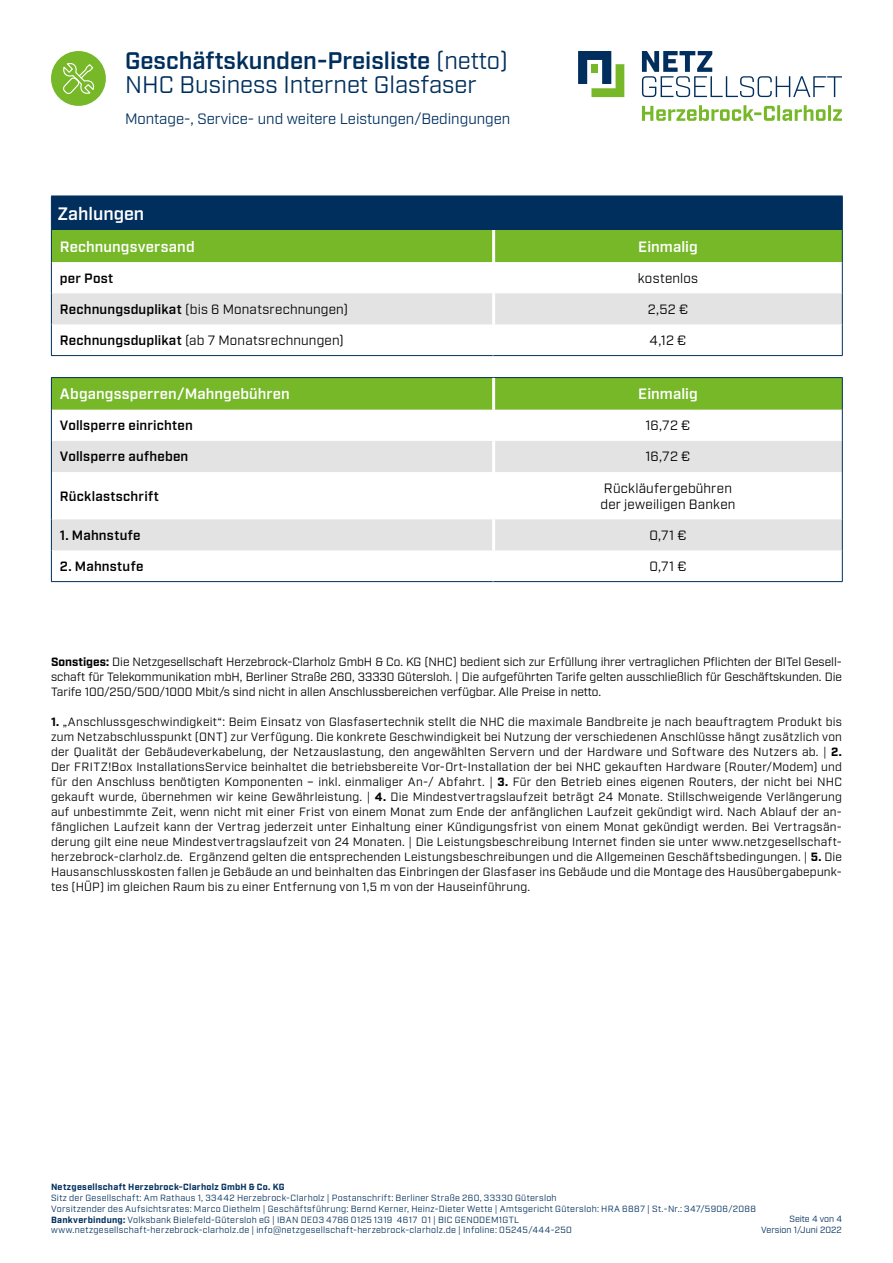
<style>
.page{position:relative;width:893px;height:1263px;background:#fff}
.page>*{position:absolute;margin:0;border:0;box-sizing:border-box;transform-origin:0 0}
.t1{font:24px/24px "Industry";color:#002f5d}
.t2{font:600 18px "Industry";color:#fff}
.t3{font:600 15px "Industry";letter-spacing:.005em;color:#fff}
.t4{font:15px "Industry";color:#002f5d}
.t5{font:13.5px/16.2px "Industry";letter-spacing:.01em;color:#000}
.t6{font:600 13.5px "Industry";letter-spacing:.015em;color:#000}
.t7{font:12px/15px "Industry";letter-spacing:.005em;color:#000;text-align:justify}
.t8{font:9px/10.8px "Industry";letter-spacing:.03em;color:#002f5d}
.t9{font:700 9px "Industry";letter-spacing:.03em;color:#002f5d}
.t10{font:9px/10.8px "Industry";color:#002f5d;text-align:right}
.s1{font-weight:600}
.s2{font-weight:700}
</style>
<div class="page">
<svg style="left:642px;top:51px;width:200px;height:46px"></svg>
<svg style="left:642px;top:105px;width:200px;height:16px"></svg>
<svg style="left:578px;top:51px;width:46px;height:46px"></svg>
<div style="left:51px;top:51px;width:55px;height:55px;background:#76b828;border-radius:50%"></div>
<svg style="left:63px;top:63px;width:32px;height:31px"></svg>
<svg style="left:52px;top:197px;width:790px;height:65px;background:#3a7242"></svg>
<svg style="left:52px;top:262px;width:790px;height:93px"></svg>
<div style="left:52px;top:293px;width:790px;height:31px;background:#e3e3e3"></div>
<hr style="left:51px;top:230px;width:1px;height:32px;background:#002f5d">
<hr style="left:51px;top:196px;width:443px;height:1px;background:#002f5d">
<hr style="left:494px;top:196px;width:174px;height:1px;background:#002f5d">
<hr style="left:668px;top:196px;width:175px;height:1px;background:#002f5d">
<hr style="left:51px;top:196px;width:1px;height:34px;background:#002f5d">
<hr style="left:842px;top:196px;width:1px;height:34px;background:#002f5d">
<hr style="left:492px;top:196px;width:3px;height:34px;background:#002f5d">
<hr style="left:666px;top:196px;width:3px;height:34px;background:#002f5d">
<hr style="left:51px;top:262px;width:1px;height:31px;background:#002f5d">
<hr style="left:51px;top:293px;width:1px;height:31px;background:#002f5d">
<hr style="left:51px;top:324px;width:1px;height:31px;background:#002f5d">
<hr style="left:51px;top:355px;width:443px;height:1px;background:#002f5d">
<hr style="left:492px;top:230px;width:3px;height:32px;background:#fff">
<hr style="left:842px;top:230px;width:1px;height:32px;background:#002f5d">
<hr style="left:492px;top:262px;width:3px;height:31px;background:#fff">
<hr style="left:842px;top:262px;width:1px;height:31px;background:#002f5d">
<hr style="left:492px;top:293px;width:3px;height:31px;background:#fff">
<hr style="left:842px;top:293px;width:1px;height:31px;background:#002f5d">
<hr style="left:492px;top:324px;width:3px;height:31px;background:#fff">
<hr style="left:842px;top:324px;width:1px;height:31px;background:#002f5d">
<hr style="left:494px;top:355px;width:174px;height:1px;background:#002f5d">
<hr style="left:668px;top:355px;width:175px;height:1px;background:#002f5d">
<div style="left:52px;top:378px;width:790px;height:32px;background:#76b828"></div>
<svg style="left:52px;top:410px;width:790px;height:171px"></svg>
<svg style="left:52px;top:441px;width:790px;height:109px;fill:#e3e3e3"></svg>
<hr style="left:51px;top:378px;width:1px;height:32px;background:#002f5d">
<hr style="left:51px;top:377px;width:443px;height:1px;background:#002f5d">
<hr style="left:51px;top:410px;width:1px;height:31px;background:#002f5d">
<hr style="left:51px;top:441px;width:1px;height:31px;background:#002f5d">
<hr style="left:51px;top:472px;width:1px;height:47px;background:#002f5d">
<hr style="left:51px;top:519px;width:1px;height:31px;background:#002f5d">
<hr style="left:51px;top:550px;width:1px;height:31px;background:#002f5d">
<hr style="left:51px;top:581px;width:443px;height:1px;background:#002f5d">
<hr style="left:494px;top:377px;width:349px;height:1px;background:#002f5d">
<hr style="left:492px;top:378px;width:3px;height:32px;background:#fff">
<hr style="left:492px;top:410px;width:3px;height:31px;background:#fff">
<hr style="left:492px;top:441px;width:3px;height:31px;background:#fff">
<hr style="left:492px;top:472px;width:3px;height:47px;background:#fff">
<hr style="left:492px;top:519px;width:3px;height:31px;background:#fff">
<hr style="left:492px;top:550px;width:3px;height:31px;background:#fff">
<hr style="left:494px;top:581px;width:349px;height:1px;background:#002f5d">
<hr style="left:842px;top:378px;width:1px;height:32px;background:#002f5d">
<hr style="left:842px;top:410px;width:1px;height:31px;background:#002f5d">
<hr style="left:842px;top:441px;width:1px;height:31px;background:#002f5d">
<hr style="left:842px;top:472px;width:1px;height:47px;background:#002f5d">
<hr style="left:842px;top:519px;width:1px;height:31px;background:#002f5d">
<hr style="left:842px;top:550px;width:1px;height:31px;background:#002f5d">
<h1 class="t1" style="left:125px;top:49px;width:385px"><span class="s1">Geschäftskunden-Preisliste</span> (netto)<br>NHC Business Internet Glasfaser</h1>
<p class="t4" style="left:125px;top:109px;width:387px">Montage-, Service- und weitere Leistungen/Bedingungen</p>
<h2 class="t2" style="left:57px;top:203px;width:88px">Zahlungen</h2>
<p class="t3" style="left:60px;top:237px;width:136px">Rechnungsversand</p>
<p class="t3" style="left:638px;top:237px;width:61px">Einmalig</p>
<p class="t6" style="left:60px;top:270px;width:55px">per Post</p>
<p class="t5" style="left:638px;top:270px;width:62px">kostenlos</p>
<p class="t5" style="left:60px;top:301px;width:290px"><span class="s1">Rechnungsduplikat</span> (bis 6 Monatsrechnungen)</p>
<p class="t5" style="left:648px;top:301px;width:42px">2,52 €</p>
<p class="t5" style="left:60px;top:332px;width:285px"><span class="s1">Rechnungsduplikat</span> (ab 7 Monatsrechnungen)</p>
<p class="t5" style="left:650px;top:332px;width:38px">4,12 €</p>
<p class="t3" style="left:60px;top:385px;width:231px">Abgangssperren/Mahngebühren</p>
<p class="t3" style="left:638px;top:385px;width:61px">Einmalig</p>
<p class="t6" style="left:60px;top:418px;width:135px">Vollsperre einrichten</p>
<p class="t5" style="left:646px;top:418px;width:46px">16,72 €</p>
<p class="t6" style="left:60px;top:449px;width:130px">Vollsperre aufheben</p>
<p class="t5" style="left:646px;top:449px;width:46px">16,72 €</p>
<p class="t6" style="left:60px;top:488px;width:100px">Rücklastschrift</p>
<p class="t5" style="left:600px;top:480px;width:136px">Rückläufergebühren der jeweiligen Banken</p>
<p class="t6" style="left:60px;top:527px;width:82px">1. Mahnstufe</p>
<p class="t5" style="left:649px;top:527px;width:39px">0,71 €</p>
<p class="t6" style="left:60px;top:558px;width:85px">2. Mahnstufe</p>
<p class="t5" style="left:649px;top:558px;width:39px">0,71 €</p>
<p class="t7" style="left:51px;top:655px;width:792px"><span class="s2">Sonstiges:</span> Die Netzgesellschaft Herzebrock-Clarholz GmbH &amp; Co. KG (NHC) bedient sich zur Erfüllung ihrer vertraglichen Pflichten der BITel Gesell&shy;schaft für Telekommunikation mbH, Berliner Straße 260, 33330 Gütersloh. | Die aufgeführten Tarife gelten ausschließlich für Geschäftskunden. Die Tarife 100/250/500/1000 Mbit/s sind nicht in allen Anschlussbereichen verfügbar. Alle Preise in netto.</p>
<p class="t7" style="left:51px;top:715px;width:792px"><span class="s2">1.</span> „Anschlussgeschwindigkeit“: Beim Einsatz von Glasfasertechnik stellt die NHC die maximale Bandbreite je nach beauftragtem Produkt bis zum Netzabschlusspunkt (ONT) zur Verfügung. Die konkrete Geschwindigkeit bei Nutzung der verschiedenen Anschlüsse hängt zusätzlich von der Qualität der Gebäudeverkabelung, der Netzauslastung, den angewählten Servern und der Hardware und Software des Nutzers ab. | <span class="s2">2.<br></span>Der FRITZ!Box InstallationsService beinhaltet die betriebsbereite Vor-Ort-Installation der bei NHC gekauften Hardware (Router/Modem) und für den Anschluss benötigten Komponenten – inkl. einmaliger An-/ Abfahrt. | <span class="s2">3.</span> Für den Betrieb eines eigenen Routers, der nicht bei NHC gekauft wurde, übernehmen wir keine Gewährleistung. | <span class="s2">4.</span> Die Mindestvertragslaufzeit beträgt 24 Monate. Stillschweigende Verlängerung auf unbestimmte Zeit, wenn nicht mit einer Frist von einem Monat zum Ende der anfänglichen Laufzeit gekündigt wird. Nach Ablauf der an&shy;fänglichen Laufzeit kann der Vertrag jederzeit unter Einhaltung einer Kündigungsfrist von einem Monat gekündigt werden. Bei Vertragsän&shy;derung gilt eine neue Mindestvertragslaufzeit von 24 Monaten. | Die Leistungsbeschreibung Internet finden sie unter www.netzgesellschaft&shy;herzebrock-clarholz.de. Ergänzend gelten die entsprechenden Leistungsbeschreibungen und die Allgemeinen Geschäftsbedingungen. | <span class="s2">5.</span> Die Hausanschlusskosten fallen je Gebäude an und beinhalten das Einbringen der Glasfaser ins Gebäude und die Montage des Hausübergabepunk&shy;tes (HÜP) im gleichen Raum bis zu einer Entfernung von 1,5 m von der Hauseinführung.</p>
<p class="t9" style="left:51px;top:1182px;width:235px">Netzgesellschaft Herzebrock-Clarholz GmbH &amp; Co. KG</p>
<p class="t8" style="left:51px;top:1193px;width:707px">Sitz der Gesellschaft: Am Rathaus 1, 33442 Herzebrock-Clarholz | Postanschrift: Berliner Straße 260, 33330 Gütersloh<br>Vorsitzender des Aufsichtsrates: Marco Diethelm | Geschäftsführung: Bernd Kerner, Heinz-Dieter Wette | Amtsgericht Gütersloh: HRA 6887 | St.-Nr.: 347/5906/2088<br><span class="s2">Bankverbindung:</span> Volksbank Bielefeld-Gütersloh eG | IBAN DE03 4786 0125 1319 4617 01 | BIC GENODEM1GTL<br>www.netzgesellschaft-herzebrock-clarholz.de | info@netzgesellschaft-herzebrock-clarholz.de | Infoline: 05245/444-250</p>
<p class="t10" style="left:761px;top:1214px;width:82px">Seite 4 von 4<br>Version 1/Juni 2022</p>
</div>
